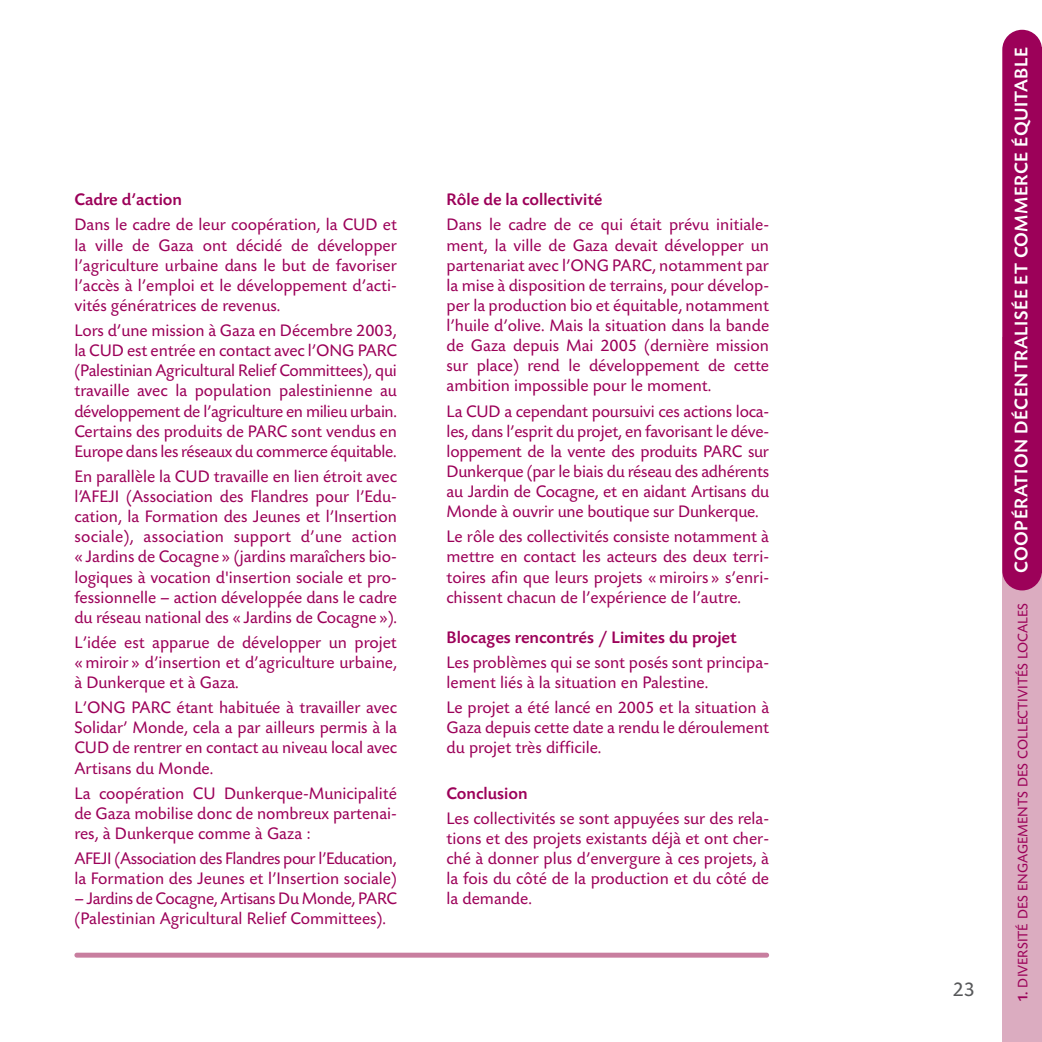
<style>
.page{position:relative;width:1042px;height:1042px;background:#fff}
.page>*{position:absolute;margin:0;border:0;box-sizing:border-box;transform-origin:0 0}
.t1{font:21px "Today SB";color:#57585a}
.t2{font:500 19.25px "Today SB";letter-spacing:.025em;color:#fff}
.t3{font:17.5px/20.1px "Today SB";color:#9c0159;text-align:justify}
.t4{font:17.5px/20.1px "Today SB";letter-spacing:-.025em;color:#9c0159}
.t5{font:17.5px/20.1px "Today SB";letter-spacing:-.02em;color:#9c0159}
.t6{font:500 17.5px "Today SB";color:#9c0159}
.t7{font:14.35px "Today SB";color:#9c0159}
.s1{font-weight:500;font-size:14.88px}
</style>
<div class="page">
<div style="left:1002px;top:337px;width:40px;height:705px;background:#dbacc0"></div>
<div style="left:1002px;top:30px;width:40px;height:560px;background:#9c0159;border-radius:20px"></div>
<div style="left:74px;top:952px;width:695px;height:5px;background:#c87e9f;border-radius:2px"></div>
<p class="t6" style="left:74px;top:189px;width:109px">Cadre d’action</p>
<p class="t3" style="left:74px;top:214px;width:324px">Dans le cadre de leur coopération, la CUD et la ville de Gaza ont décidé de développer l’agriculture urbaine dans le but de favoriser l’accès à l’emploi et le développement d’acti&shy;vités génératrices de revenus.</p>
<p class="t3" style="left:74px;top:320px;width:324px">Lors d’une mission à Gaza en Décembre 2003, la CUD est entrée en contact avec l’ONG PARC (Palestinian Agricultural Relief Committees), qui travaille avec la population palestinienne au développement de l’agriculture en milieu urbain.<br>Certains des produits de PARC sont vendus en Europe dans les réseaux du commerce équitable.</p>
<p class="t3" style="left:74px;top:466px;width:324px">En parallèle la CUD travaille en lien étroit avec l’AFEJI (Association des Flandres pour l’Edu&shy;cation, la Formation des Jeunes et l’Insertion sociale), association support d’une action « Jardins de Cocagne » (jardins maraîchers bio&shy;logiques à vocation d'insertion sociale et pro&shy;fessionnelle – action développée dans le cadre du réseau national des « Jardins de Cocagne »).</p>
<p class="t3" style="left:74px;top:632px;width:324px">L’idée est apparue de développer un projet « miroir » d’insertion et d’agriculture urbaine, à Dunkerque et à Gaza.</p>
<p class="t3" style="left:74px;top:697px;width:324px">L’ONG PARC étant habituée à travailler avec Solidar’ Monde, cela a par ailleurs permis à la CUD de rentrer en contact au niveau local avec Artisans du Monde.</p>
<p class="t3" style="left:74px;top:782px;width:324px">La coopération CU Dunkerque-Municipalité de Gaza mobilise donc de nombreux partenai&shy;res, à Dunkerque comme à Gaza :</p>
<p class="t4" style="left:74px;top:848px;width:324px">AFEJI (Association des Flandres pour l’Education, la Formation des Jeunes et l’Insertion sociale)</p>
<p class="t5" style="left:74px;top:888px;width:324px">– Jardins de Cocagne, Artisans Du Monde, PARC (Palestinian Agricultural Relief Committees).</p>
<p class="t6" style="left:446px;top:189px;width:157px">Rôle de la collectivité</p>
<p class="t3" style="left:446px;top:214px;width:324px">Dans le cadre de ce qui était prévu initiale&shy;ment, la ville de Gaza devait développer un partenariat avec l’ONG PARC, notamment par la mise à disposition de terrains, pour dévelop&shy;per la production bio et équitable, notamment l’huile d’olive. Mais la situation dans la bande de Gaza depuis Mai 2005 (dernière mission sur place) rend le développement de cette ambition impossible pour le moment.</p>
<p class="t3" style="left:446px;top:400px;width:324px">La CUD a cependant poursuivi ces actions loca&shy;les, dans l’esprit du projet, en favorisant le déve&shy;loppement de la vente des produits PARC sur Dunkerque (par le biais du réseau des adhérents au Jardin de Cocagne, et en aidant Artisans du Monde à ouvrir une boutique sur Dunkerque.</p>
<p class="t3" style="left:446px;top:526px;width:324px">Le rôle des collectivités consiste notamment à mettre en contact les acteurs des deux terri&shy;toires afin que leurs projets « miroirs » s’enri&shy;chissent chacun de l’expérience de l’autre.</p>
<p class="t6" style="left:446px;top:626px;width:292px">Blocages rencontrés / Limites du projet</p>
<p class="t3" style="left:446px;top:652px;width:324px">Les problèmes qui se sont posés sont principa&shy;lement liés à la situation en Palestine.</p>
<p class="t3" style="left:446px;top:697px;width:324px">Le projet a été lancé en 2005 et la situation à Gaza depuis cette date a rendu le déroulement du projet très difficile.</p>
<p class="t6" style="left:446px;top:782px;width:83px">Conclusion</p>
<p class="t3" style="left:446px;top:807px;width:324px">Les collectivités se sont appuyées sur des rela&shy;tions et des projets existants déjà et ont cher&shy;ché à donner plus d’envergure à ces projets, à la fois du côté de la production et du côté de la demande.</p>
<p class="t1" style="left:952px;top:976px;width:24px">23</p>
<p class="t2" style="left:1009px;top:573px;width:527px;rotate:-90deg">COOPÉRATION DÉCENTRALISÉE ET COMMERCE ÉQUITABLE</p>
<p class="t7" style="left:1014px;top:1001px;width:400px;rotate:-90deg"><span class="s1">1.</span> DIVERSITÉ DES ENGAGEMENTS DES COLLECTIVITÉS LOCALES</p>
</div>
